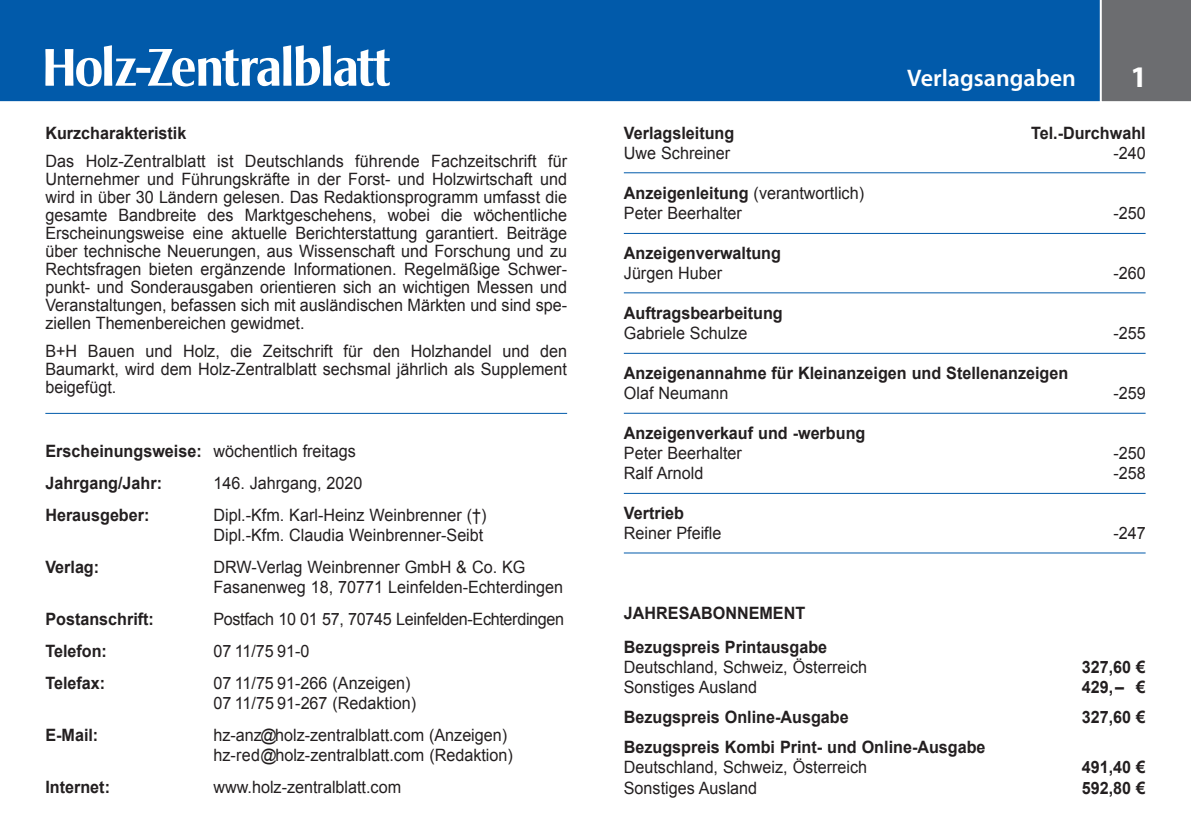
<style>
.page{position:relative;width:1191px;height:840px;background:#fff}
.page>*{position:absolute;margin:0;border:0;box-sizing:border-box;transform-origin:0 0}
.t1{font:700 30px "Myriad Pro";color:#fff}
.t2{font:600 24px "Myriad Pro";color:#fff}
.t3{font:17px/18px "Arial";color:#231f20;scale:.95 1}
.t4{font:700 17px/32px "Arial";color:#231f20;scale:.95 1}
.t5{font:17px "Arial";letter-spacing:-.02em;color:#231f20;scale:.95 1}
.s1{font-weight:400}
.s2{font-weight:700}
</style>
<div class="page">
<div style="left:0;top:0;width:1099px;height:102px;background:#015aaa"></div>
<div style="left:1099px;top:0;width:92px;height:102px;background:#6c6d70"></div>
<svg style="left:45px;top:45px;width:345px;height:41px"></svg>
<hr style="left:624px;top:233px;width:521px;height:1px;background:#015aaa">
<hr style="left:624px;top:292px;width:521px;height:1px;background:#015aaa">
<hr style="left:624px;top:172px;width:521px;height:1px;background:#015aaa">
<hr style="left:45px;top:412px;width:522px;height:1px;background:#015aaa">
<hr style="left:624px;top:352px;width:521px;height:1px;background:#015aaa">
<hr style="left:624px;top:412px;width:521px;height:1px;background:#015aaa">
<hr style="left:624px;top:492px;width:521px;height:1px;background:#015aaa">
<hr style="left:624px;top:552px;width:521px;height:1px;background:#015aaa">
<p class="t4" style="left:45px;top:117px;width:150px">Kurzcharakteristik</p>
<p class="t3" style="left:45px;top:152px;width:551px;text-align:justify">Das Holz-Zentralblatt ist Deutschlands führende Fachzeitschrift für Unternehmer und Führungskräfte in der Forst- und Holzwirtschaft und wird in über 30 Ländern gelesen. Das Redaktionsprogramm umfasst die gesamte Bandbreite des Marktgeschehens, wobei die wöchentliche Erscheinungsweise eine aktuelle Berichterstattung garantiert. Beiträge über technische Neuerungen, aus Wissenschaft und Forschung und zu Rechtsfragen bieten ergänzende Informationen. Regelmäßige Schwer&shy;punkt- und Sonderausgaben orientieren sich an wichtigen Messen und Veranstaltungen, befassen sich mit ausländischen Märkten und sind spe&shy;ziellen Themenbereichen gewidmet.</p>
<p class="t3" style="left:45px;top:342px;width:550px;text-align:justify">B+H Bauen und Holz, die Zeitschrift für den Holzhandel und den Baumarkt, wird dem Holz-Zentralblatt sechsmal jährlich als Supplement beigefügt.</p>
<p class="t4" style="left:45px;top:435px;width:328px">Erscheinungsweise: <span class="s1">wöchentlich freitags<br></span>Jahrgang/Jahr:</p>
<p class="t3" style="left:213px;top:474px;width:158px">146. Jahrgang, 2020</p>
<p class="t4" style="left:45px;top:499px;width:111px">Herausgeber:</p>
<p class="t3" style="left:213px;top:505px;width:289px;line-height:20px">Dipl.-Kfm. Karl-Heinz Weinbrenner (†)<br>Dipl.-Kfm. Claudia Weinbrenner-Seibt</p>
<p class="t4" style="left:45px;top:551px;width:58px">Verlag:</p>
<p class="t3" style="left:213px;top:557px;width:370px;line-height:20px">DRW-Verlag Weinbrenner GmbH &amp; Co. KG<br>Fasanenweg 18, 70771 Leinfelden-Echterdingen</p>
<p class="t4" style="left:45px;top:603px;width:116px">Postanschrift:</p>
<p class="t5" style="left:213px;top:607px;width:371px">Postfach 10 01 57, 70745 Leinfelden-Echterdingen</p>
<p class="t4" style="left:45px;top:635px;width:66px">Telefon:</p>
<p class="t3" style="left:213px;top:642px;width:103px">07 11/75 91-0</p>
<p class="t4" style="left:45px;top:667px;width:64px">Telefax:</p>
<p class="t3" style="left:213px;top:673px;width:215px;line-height:20px">07 11/75 91-266 (Anzeigen)<br>07 11/75 91-267 (Redaktion)</p>
<p class="t4" style="left:45px;top:719px;width:57px">E-Mail:</p>
<p class="t3" style="left:213px;top:725px;width:316px;line-height:20px">hz-anz@holz-zentralblatt.com (Anzeigen) hz-red@holz-zentralblatt.com (Redaktion)</p>
<p class="t4" style="left:45px;top:771px;width:70px">Internet:</p>
<p class="t3" style="left:213px;top:778px;width:199px">www.holz-zentralblatt.com</p>
<h2 class="t2" style="left:907px;top:63px;width:170px">Verlagsangaben</h2>
<h1 class="t1" style="left:1130px;top:57px;width:18px">1</h1>
<p class="t4" style="left:624px;top:117px;width:118px">Verlagsleitung</p>
<p class="t4" style="left:1031px;top:117px;width:122px">Tel.-Durchwahl</p>
<p class="t3" style="left:624px;top:144px;width:113px">Uwe Schreiner</p>
<p class="t3" style="left:1113px;top:144px;width:36px">-240</p>
<p class="t3" style="left:624px;top:183px;width:254px;line-height:20px"><span class="s2">Anzeigenleitung</span> (verantwortlich)<br>Peter Beerhalter</p>
<p class="t3" style="left:1113px;top:204px;width:36px">-250</p>
<p class="t4" style="left:624px;top:237px;width:167px">Anzeigenverwaltung</p>
<p class="t3" style="left:624px;top:264px;width:105px">Jürgen Huber</p>
<p class="t3" style="left:1113px;top:264px;width:36px">-260</p>
<p class="t4" style="left:624px;top:297px;width:169px">Auftragsbearbeitung</p>
<p class="t3" style="left:624px;top:324px;width:131px">Gabriele Schulze</p>
<p class="t3" style="left:1113px;top:324px;width:36px">-255</p>
<p class="t4" style="left:624px;top:357px;width:469px">Anzeigenannahme für Kleinanzeigen und Stellenanzeigen</p>
<p class="t3" style="left:624px;top:384px;width:112px">Olaf Neumann</p>
<p class="t3" style="left:1113px;top:384px;width:36px">-259</p>
<p class="t4" style="left:624px;top:417px;width:256px">Anzeigenverkauf und -werbung</p>
<p class="t3" style="left:624px;top:444px;width:126px">Peter Beerhalter</p>
<p class="t3" style="left:1113px;top:444px;width:36px">-250</p>
<p class="t3" style="left:624px;top:464px;width:85px">Ralf Arnold</p>
<p class="t3" style="left:1113px;top:464px;width:36px">-258</p>
<p class="t4" style="left:624px;top:497px;width:65px">Vertrieb</p>
<p class="t3" style="left:624px;top:524px;width:104px">Reiner Pfeifle</p>
<p class="t3" style="left:1113px;top:524px;width:36px">-247</p>
<p class="t4" style="left:624px;top:596px;width:215px;line-height:34px">JAHRESABONNEMENT<br>Bezugspreis Printausgabe</p>
<p class="t3" style="left:624px;top:658px;width:258px">Deutschland, Schweiz, Österreich</p>
<p class="t4" style="left:1081px;top:651px;width:69px">327,60 €</p>
<p class="t3" style="left:624px;top:678px;width:142px">Sonstiges Ausland</p>
<p class="t4" style="left:1081px;top:671px;width:69px">429,– €</p>
<p class="t4" style="left:624px;top:701px;width:238px">Bezugspreis Online-Ausgabe</p>
<p class="t4" style="left:1081px;top:701px;width:69px">327,60 €</p>
<p class="t4" style="left:624px;top:731px;width:382px">Bezugspreis Kombi Print- und Online-Ausgabe</p>
<p class="t3" style="left:624px;top:758px;width:258px">Deutschland, Schweiz, Österreich</p>
<p class="t4" style="left:1081px;top:751px;width:69px">491,40 €</p>
<p class="t3" style="left:624px;top:778px;width:142px">Sonstiges Ausland</p>
<p class="t4" style="left:1081px;top:771px;width:69px">592,80 €</p>
</div>
